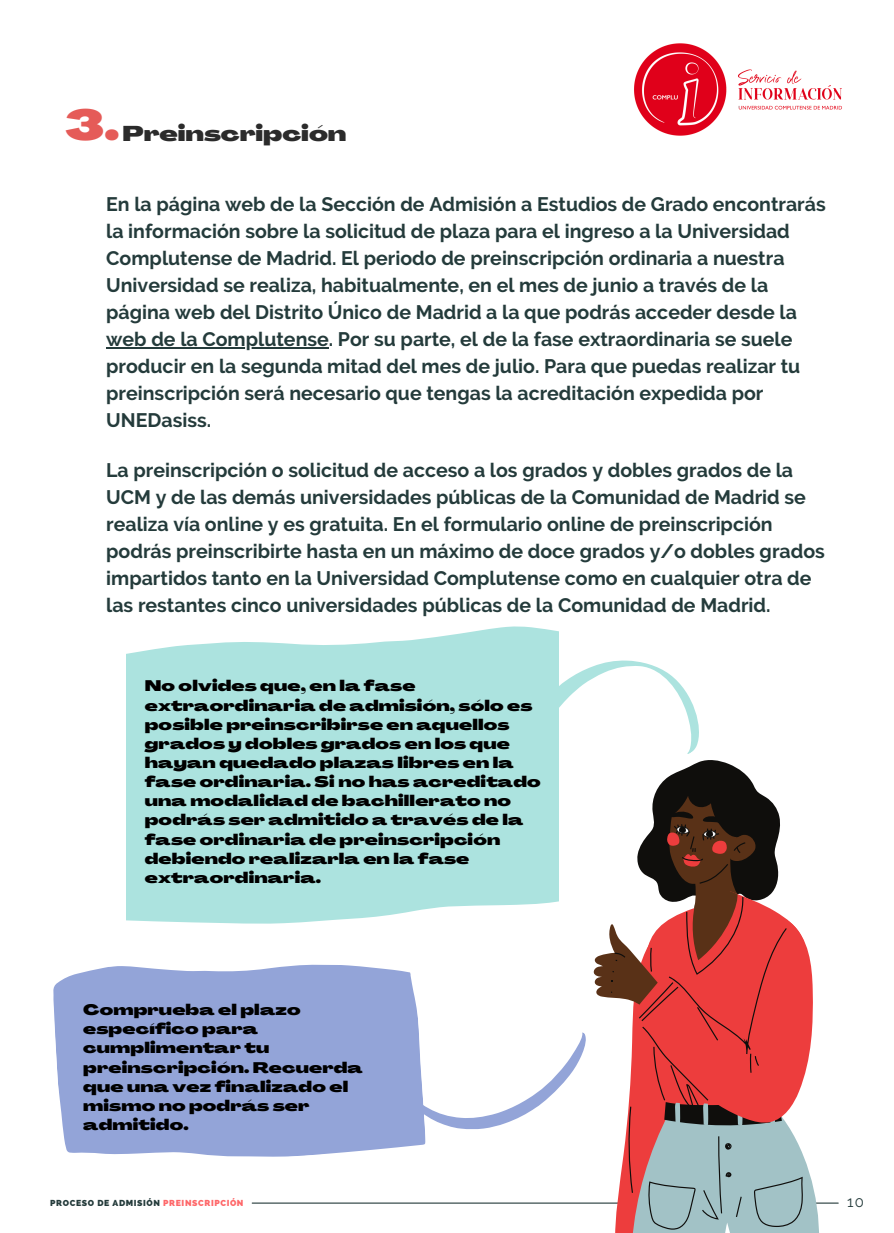
<style>
.page{position:relative;width:894px;height:1233px;background:#fff}
.page>*{position:absolute;margin:0;border:0;box-sizing:border-box;transform-origin:0 0}
.t1{font:900 42.75px "Agrandir Grand";color:#e55b58}
.t2{font:900 21px "Agrandir Grand";color:#2b2b2b}
.t3{font:700 19.5px/27px "Raleway";color:#243b3b}
.t4{font:900 15px/19.2px "Agrandir Grand";letter-spacing:.01em;color:#000}
.t5{font:15px "Raleway";color:#243b3b}
.t6{font:800 8.7px "Raleway";letter-spacing:.07em;color:#243b3b}
.s1{color:#fe6769}
</style>
<div class="page">
<hr style="left:106px;top:347px;width:223px;height:1px;background:#243b3b">
<svg style="left:558px;top:631px;width:141px;height:224px"></svg>
<div style="left:127px;top:626px;width:431px;height:298px;background:#ace3df"></div>
<svg style="left:244px;top:855px;width:349px;height:348px"></svg>
<svg style="left:53px;top:947px;width:373px;height:224px;fill:#93a4d8"></svg>
<hr style="left:252px;top:1203px;width:586px;height:1px;background:#243b3b">
<svg style="left:593px;top:758px;width:226px;height:475px"></svg>
<img style="left:634px;top:43px;width:208px;height:93px">
<p class="t1" style="left:65px;top:108px;width:55px">3.</p>
<p class="t2" style="left:122px;top:126px;width:225px">Preinscripción</p>
<p class="t3" style="left:106px;top:191px;width:720px">En la página web de la Sección de Admisión a Estudios de Grado encontrarás la información sobre la solicitud de plaza para el ingreso a la Universidad Complutense de Madrid. El periodo de preinscripción ordinaria a nuestra Universidad se realiza, habitualmente, en el mes de junio a través de la página web del Distrito Único de Madrid a la que podrás acceder desde la web de la Complutense. Por su parte, el de la fase extraordinaria se suele producir en la segunda mitad del mes de julio. Para que puedas realizar tu preinscripción será necesario que tengas la acreditación expedida por UNEDasiss.</p>
<p class="t3" style="left:106px;top:457px;width:720px">La preinscripción o solicitud de acceso a los grados y dobles grados de la UCM y de las demás universidades públicas de la Comunidad de Madrid se realiza vía online y es gratuita. En el formulario online de preinscripción podrás preinscribirte hasta en un máximo de doce grados y/o dobles grados impartidos tanto en la Universidad Complutense como en cualquier otra de las restantes cinco universidades públicas de la Comunidad de Madrid.</p>
<p class="t4" style="left:145px;top:678px;width:397px">No olvides que, en la fase extraordinaria de admisión, sólo es posible preinscribirse en aquellos grados y dobles grados en los que hayan quedado plazas libres en la fase ordinaria. Si no has acreditado una modalidad de bachillerato no podrás ser admitido a través de la fase ordinaria de preinscripción debiendo realizarla en la fase extraordinaria.</p>
<p class="t4" style="left:83px;top:1002px;width:281px">Comprueba el plazo específico para cumplimentar tu preinscripción. Recuerda que una vez finalizado el mismo no podrás ser admitido.</p>
<p class="t6" style="left:50px;top:1197px;width:195px">PROCESO DE ADMISIÓN <span class="s1">PREINSCRIPCIÓN</span></p>
<p class="t5" style="left:847px;top:1193px;width:18px">10</p>
</div>
